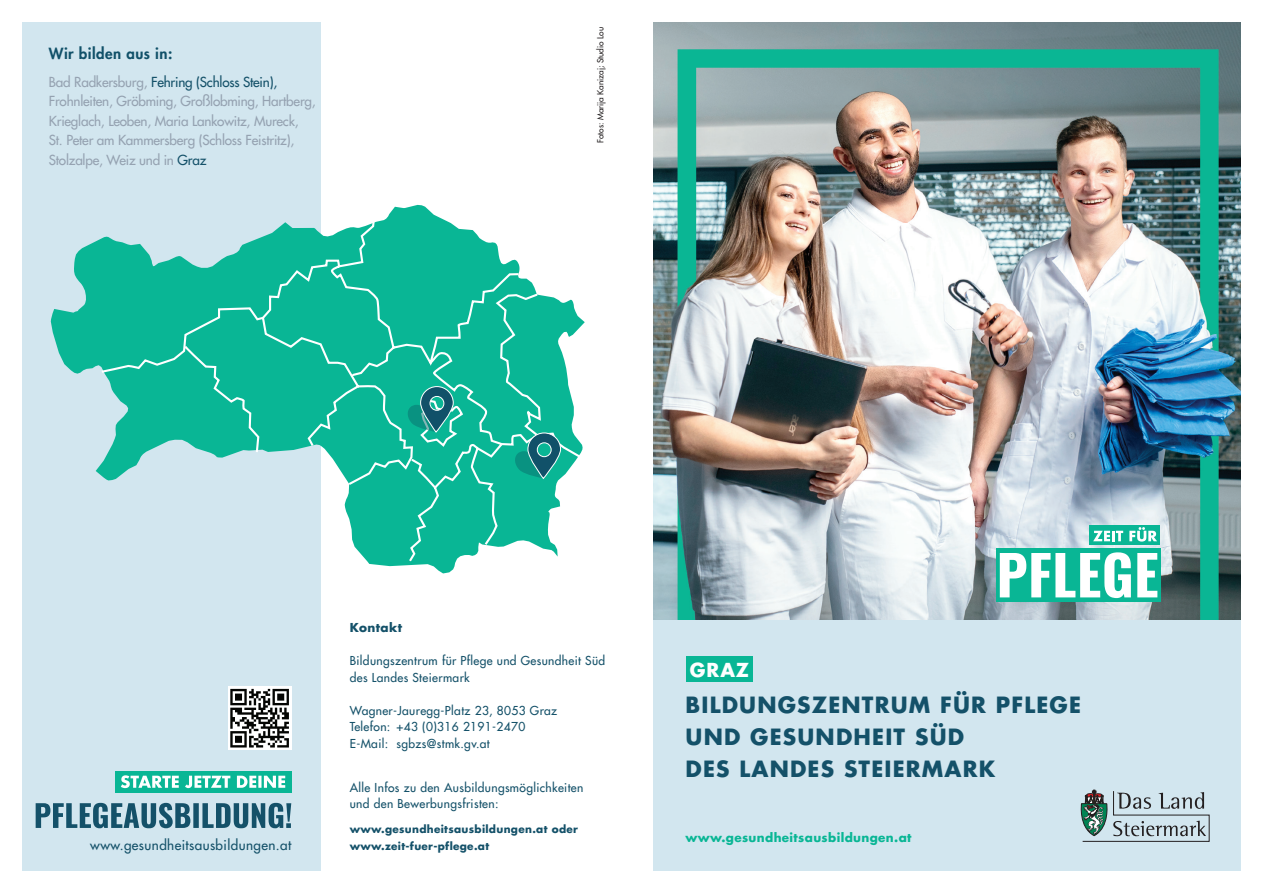
<style>
.page{position:relative;width:1263px;height:893px;background:#fff}
.page>*{position:absolute;margin:0;border:0;box-sizing:border-box;transform-origin:0 0}
.t1{font:700 21.75px/31.7px "Futura LT";letter-spacing:.055em;color:#145169}
.t2{font:700 18.75px "Futura LT";color:#fff}
.t3{font:800 15px "Futura LT";letter-spacing:.03em;color:#115169}
.t4{font:13.5px/19.5px "Futura LT";letter-spacing:-.015em;color:#95a2b1}
.t5{font:13.5px "Futura LT";letter-spacing:.03em;color:#145169}
.t6{font:12px/16.5px "Futura LT";letter-spacing:.03em;color:#145169}
.t7{font:700 12px "Futura LT";letter-spacing:.03em;color:#09b695}
.t8{font:700 12px "Futura LT";letter-spacing:.03em;color:#145169}
.t9{font:700 10.5px/16.5px "Futura LT";letter-spacing:.03em;color:#145169}
.t10{font:8.25px "Futura LT";color:#231f20}
.s1{color:#145169}
</style>
<div class="page">
<img style="left:653px;top:22px;width:588px;height:599px">
<div style="left:631px;top:621px;width:632px;height:272px;background:#d2e6ef"></div>
<svg style="left:1081px;top:790px;width:128px;height:52px"></svg>
<div style="left:1089px;top:526px;width:71px;height:19px;background:#09b695"></div>
<svg style="left:1093px;top:531px;width:30px;height:10px"></svg>
<svg style="left:1129px;top:527px;width:28px;height:15px"></svg>
<div style="left:996px;top:549px;width:164px;height:53px;background:#09b695"></div>
<svg style="left:1000px;top:552px;width:131px;height:46px"></svg>
<svg style="left:1137px;top:553px;width:20px;height:44px"></svg>
<div style="left:686px;top:657px;width:66px;height:25px;background:#09b695"></div>
<div style="left:631px;top:0;width:22px;height:893px;background:#fff"></div>
<div style="left:1242px;top:0;width:21px;height:893px;background:#fff"></div>
<div style="left:631px;top:872px;width:632px;height:21px;background:#fff"></div>
<div style="left:0;top:0;width:320px;height:893px;background:#d2e6ef"></div>
<svg style="left:36px;top:803px;width:255px;height:25px"></svg>
<div style="left:115px;top:771px;width:176px;height:21px;background:#09b695"></div>
<svg style="left:121px;top:775px;width:164px;height:13px"></svg>
<svg style="left:51px;top:205px;width:534px;height:368px"></svg>
<svg style="left:100px;top:215px;width:482px;height:349px"></svg>
<svg style="left:406px;top:386px;width:48px;height:46px"></svg>
<svg style="left:513px;top:432px;width:48px;height:47px"></svg>
<svg style="left:228px;top:686px;width:63px;height:64px"></svg>
<svg style="left:230px;top:689px;width:59px;height:58px"></svg>
<div style="left:0;top:0;width:21px;height:893px;background:#fff"></div>
<div style="left:0;top:0;width:631px;height:21px;background:#fff"></div>
<div style="left:0;top:872px;width:631px;height:21px;background:#fff"></div>
<p class="t3" style="left:49px;top:43px;width:125px">Wir bilden aus in:</p>
<p class="t4" style="left:49px;top:72px;width:268px">Bad Radkersburg, <span class="s1">Fehring (Schloss Stein), </span>Frohnleiten, Gröbming, Großlobming, Hartberg, Krieglach, Leoben, Maria Lankowitz, Mureck, St. Peter am Kammersberg (Schloss Feistritz), Stolzalpe, Weiz und in <span class="s1">Graz</span></p>
<p class="t10" style="left:595px;top:143px;width:117px;rotate:-90deg">Fotos: Marija Kanizaj; Studio Lou</p>
<p class="t5" style="left:90px;top:836px;width:202px">www.gesundheitsausbildungen.at</p>
<p class="t8" style="left:350px;top:620px;width:54px">Kontakt</p>
<p class="t6" style="left:350px;top:652px;width:257px">Bildungszentrum für Pflege und Gesundheit Süd des Landes Steiermark</p>
<p class="t6" style="left:350px;top:702px;width:209px">Wagner-Jauregg-Platz 23, 8053 Graz<br>Telefon: +43 (0)316 2191-2470<br>E-Mail: sgbzs@stmk.gv.at</p>
<p class="t6" style="left:350px;top:779px;width:235px">Alle Infos zu den Ausbildungsmöglichkeiten und den Bewerbungsfristen:</p>
<p class="t9" style="left:350px;top:821px;width:230px">www.gesundheitsausbildungen.at oder www.zeit-fuer-pflege.at</p>
<h2 class="t2" style="left:690px;top:657px;width:61px">GRAZ</h2>
<h1 class="t1" style="left:685px;top:689px;width:397px">BILDUNGSZENTRUM FÜR PFLEGE<br>UND GESUNDHEIT SÜD<br>DES LANDES STEIERMARK</h1>
<p class="t7" style="left:685px;top:829px;width:227px">www.gesundheitsausbildungen.at</p>
</div>
